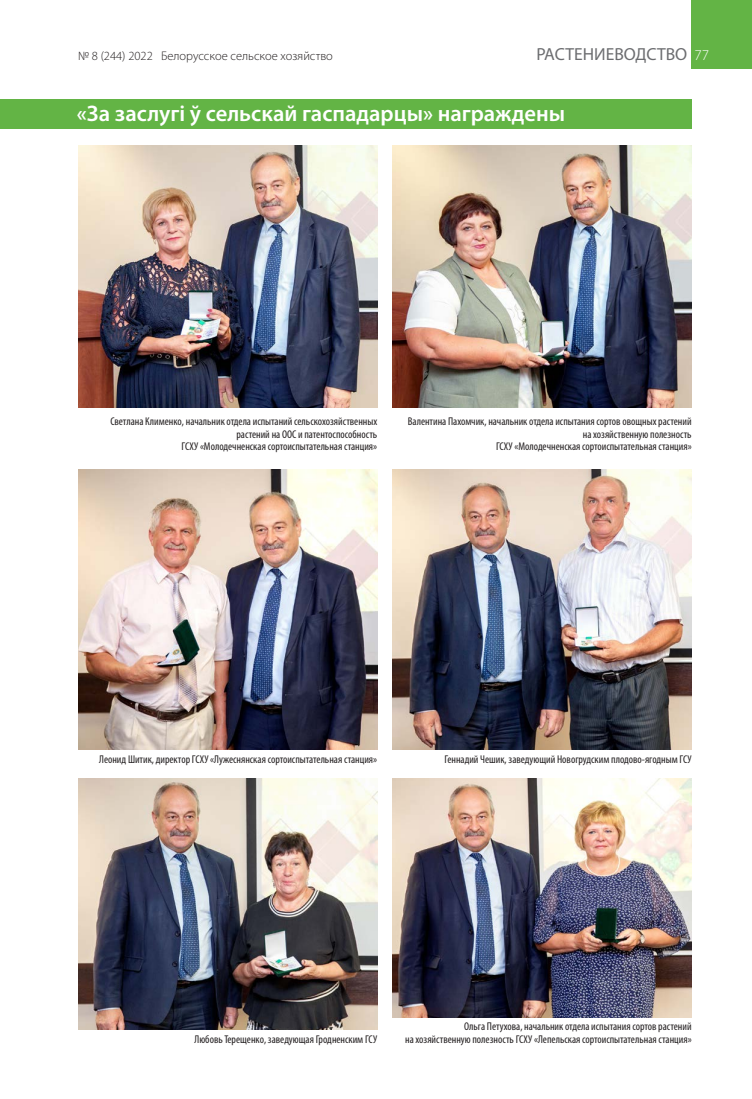
<style>
.page{position:relative;width:752px;height:1099px;background:#fff}
.page>*{position:absolute;margin:0;border:0;box-sizing:border-box;transform-origin:0 0}
.t1{font:600 22.5px "Myriad Pro";color:#fff}
.t2{font:17.5px "Myriad Pro";color:#6c6d70}
.t3{font:300 12.5px "Myriad Pro";color:#231f20}
.Подпись_фото{font:condensed 11.25px/12.5px "Myriad Pro";color:#231f20;text-align:right}
.s1{font-weight:300;font-size:15px;color:#231f20}
.s2{font-weight:300;font-size:15px;color:#fff}
</style>
<div class="page">
<div style="left:691px;top:0;width:60px;height:69px;background:#63b445"></div>
<img style="left:392px;top:778px;width:299px;height:239px">
<img style="left:78px;top:469px;width:299px;height:280px">
<img style="left:392px;top:469px;width:299px;height:280px">
<img style="left:78px;top:778px;width:299px;height:251px">
<div style="left:0;top:99px;width:691px;height:29px;background:#63b445"></div>
<img style="left:78px;top:145px;width:299px;height:262px">
<img style="left:392px;top:145px;width:299px;height:262px">
<p class="t3" style="left:78px;top:49px;width:256px">№ 8 (244) 2022 Белорусское сельское хозяйство</p>
<h2 class="t2" style="left:536px;top:43px;width:174px">РАСТЕНИЕВОДСТВО <span class="s1">77</span><span class="s2">77</span></h2>
<h1 class="t1" style="left:77px;top:101px;width:489px">«За заслугі ў сельскай гаспадарцы» награждены</h1>
<p class="Подпись_фото" style="left:110px;top:415px;width:268px">Светлана Клименко, начальник отдела испытаний сельскохозяйственных</p>
<p class="Подпись_фото" style="left:236px;top:427px;width:142px">растений на ООС и патентоспособность</p>
<p class="Подпись_фото" style="left:181px;top:440px;width:197px">ГСХУ «Молодечненская сортоиспытательная станция»</p>
<p class="Подпись_фото" style="left:407px;top:415px;width:285px">Валентина Пахомчик, начальник отдела испытания сортов овощных растений на хозяйственную полезность</p>
<p class="Подпись_фото" style="left:496px;top:440px;width:197px">ГСХУ «Молодечненская сортоиспытательная станция»</p>
<p class="Подпись_фото" style="left:99px;top:752px;width:279px">Леонид Шитик, директор ГСХУ «Лужеснянская сортоиспытательная станция»</p>
<p class="Подпись_фото" style="left:444px;top:752px;width:248px">Геннадий Чешик, заведующий Новогрудским плодово-ягодным ГСУ</p>
<p class="Подпись_фото" style="left:194px;top:1032px;width:184px">Любовь Терещенко, заведующая Гродненским ГСУ</p>
<p class="Подпись_фото" style="left:464px;top:1020px;width:229px">Ольга Петухова, начальник отдела испытания сортов растений</p>
<p class="Подпись_фото" style="left:405px;top:1032px;width:288px">на хозяйственную полезность ГСХУ «Лепельская сортоиспытательная станция»</p>
</div>
